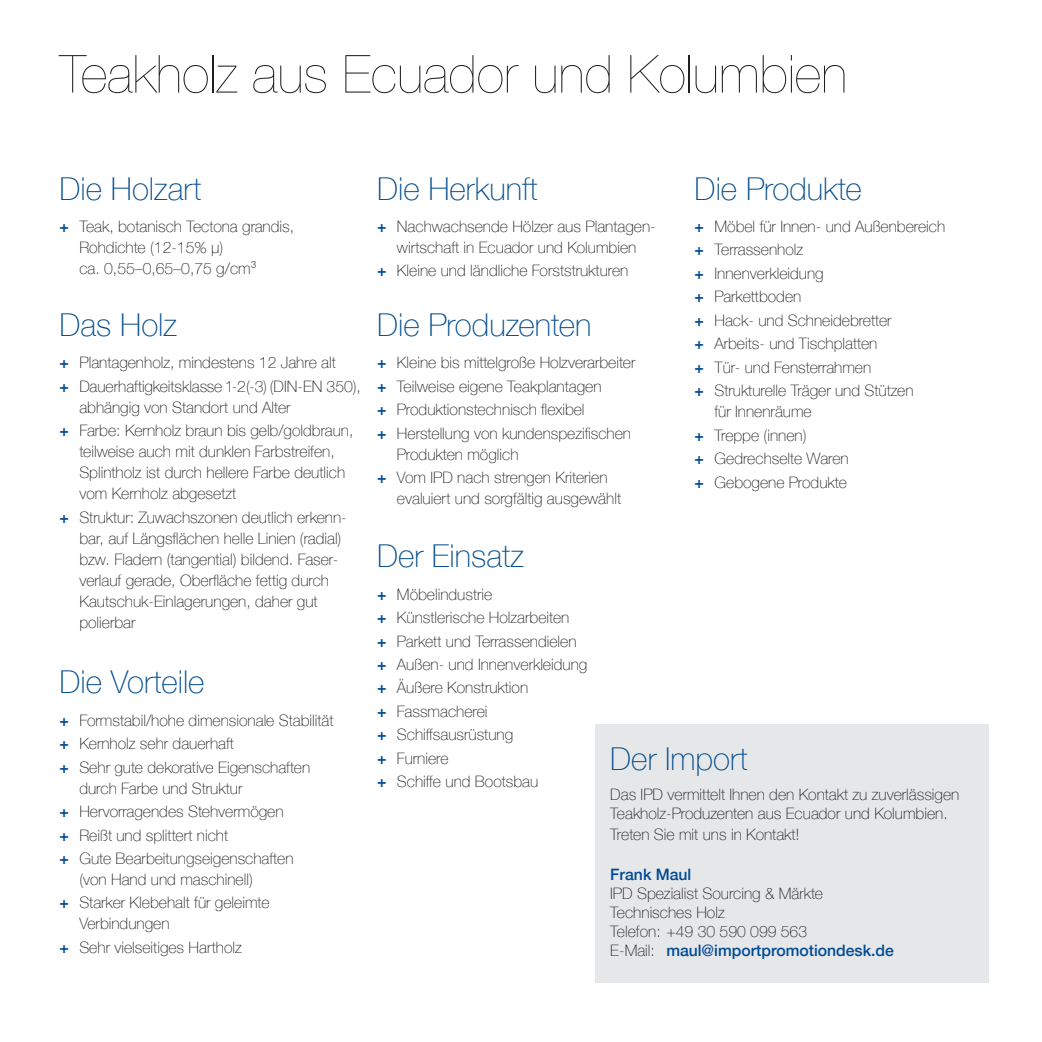
<style>
.page{position:relative;width:1042px;height:1042px;background:#fff}
.page>*{position:absolute;margin:0;border:0;box-sizing:border-box;transform-origin:0 0}
.t1{font:200 52.5px "Helvetica Neue";color:#231f20}
.t2{font:100 31.5px "Helvetica Neue";color:#074f8e}
.t3{font:100 15.75px/23.4px "Helvetica Neue";color:#231f20}
.t4{font:500 15.75px "Helvetica Neue";color:#014b94}
.s1{font-weight:500;color:#014b94}
</style>
<div class="page">
<div style="left:595px;top:724px;width:394px;height:258px;background:#e6e7e9"></div>
<h1 class="t1" style="left:60px;top:33px;width:789px">Teakholz aus Ecuador und Kolumbien</h1>
<h2 class="t2" style="left:60px;top:164px;width:143px">Die Holzart</h2>
<p class="t3" style="left:79px;top:215px;width:216px;line-height:21px;text-indent:-20px"><span class="s1">+</span> Teak, botanisch Tectona grandis,<br>Rohdichte (12-15% μ)<br>ca. 0,55–0,65–0,75 g/cm³</p>
<h2 class="t2" style="left:60px;top:301px;width:119px">Das Holz</h2>
<p class="t3" style="left:60px;top:350px;width:303px"><span class="s1">+</span> Plantagenholz, mindestens 12 Jahre alt<br><span class="s1">+</span> Dauerhaftigkeitsklasse 1-2(-3) (DIN-EN 350),</p>
<p class="t3" style="left:60px;top:395px;width:295px;text-indent:20px">abhängig von Standort und Alter<br><span class="s1">+</span> Farbe: Kernholz braun bis gelb/goldbraun,</p>
<p class="t3" style="left:79px;top:441px;width:267px;line-height:21px">teilweise auch mit dunklen Farbstreifen,<br>Splintholz ist durch hellere Farbe deutlich vom Kernholz abgesetzt</p>
<p class="t3" style="left:79px;top:506px;width:269px;line-height:21px;text-indent:-20px"><span class="s1">+</span> Struktur: Zuwachszonen deutlich erkenn&shy;bar, auf Längsflächen helle Linien (radial) bzw. Fladern (tangential) bildend. Faser&shy;verlauf gerade, Oberfläche fettig durch Kautschuk-Einlagerungen, daher gut polierbar</p>
<h2 class="t2" style="left:60px;top:658px;width:147px">Die Vorteile</h2>
<p class="t3" style="left:60px;top:707px;width:275px"><span class="s1">+</span> Formstabil/hohe dimensionale Stabilität <span class="s1">+</span> Kernholz sehr dauerhaft<br><span class="s1">+</span> Sehr gute dekorative Eigenschaften</p>
<p class="t3" style="left:60px;top:775px;width:235px;text-indent:20px">durch Farbe und Struktur<br><span class="s1">+</span> Hervorragendes Stehvermögen <span class="s1">+</span> Reißt und splittert nicht<br><span class="s1">+</span> Gute Bearbeitungseigenschaften</p>
<p class="t3" style="left:60px;top:867px;width:212px;text-align:center">(von Hand und maschinell)<br><span class="s1">+</span> Starker Klebehalt für geleimte</p>
<p class="t3" style="left:60px;top:911px;width:184px;text-indent:20px">Verbindungen<br><span class="s1">+</span> Sehr vielseitiges Hartholz</p>
<h2 class="t2" style="left:377px;top:164px;width:162px">Die Herkunft</h2>
<p class="t3" style="left:377px;top:215px;width:280px;line-height:21px;text-align:center"><span class="s1">+</span> Nachwachsende Hölzer aus Plantagen&shy;wirtschaft in Ecuador und Kolumbien</p>
<p class="t3" style="left:377px;top:258px;width:253px"><span class="s1">+</span> Kleine und ländliche Forststrukturen</p>
<h2 class="t2" style="left:377px;top:301px;width:216px">Die Produzenten</h2>
<p class="t3" style="left:377px;top:350px;width:260px"><span class="s1">+</span> Kleine bis mittelgroße Holzverarbeiter <span class="s1">+</span> Teilweise eigene Teakplantagen<br><span class="s1">+</span> Produktionstechnisch flexibel<br><span class="s1">+</span> Herstellung von kundenspezifischen</p>
<p class="t3" style="left:377px;top:442px;width:232px;text-indent:20px">Produkten möglich<br><span class="s1">+</span> Vom IPD nach strengen Kriterien</p>
<p class="t3" style="left:397px;top:486px;width:226px">evaluiert und sorgfältig ausgewählt</p>
<h2 class="t2" style="left:377px;top:532px;width:148px">Der Einsatz</h2>
<p class="t3" style="left:377px;top:581px;width:212px"><span class="s1">+</span> Möbelindustrie<br><span class="s1">+</span> Künstlerische Holzarbeiten<br><span class="s1">+</span> Parkett und Terrassendielen <span class="s1">+</span> Außen- und Innenverkleidung <span class="s1">+</span> Äußere Konstruktion<br><span class="s1">+</span> Fassmacherei<br><span class="s1">+</span> Schiffsausrüstung<br><span class="s1">+</span> Furniere<br><span class="s1">+</span> Schiffe und Bootsbau</p>
<h2 class="t2" style="left:694px;top:164px;width:169px">Die Produkte</h2>
<p class="t3" style="left:694px;top:214px;width:252px"><span class="s1">+</span> Möbel für Innen- und Außenbereich <span class="s1">+</span> Terrassenholz<br><span class="s1">+</span> Innenverkleidung<br><span class="s1">+</span> Parkettboden<br><span class="s1">+</span> Hack- und Schneidebretter<br><span class="s1">+</span> Arbeits- und Tischplatten<br><span class="s1">+</span> Tür- und Fensterrahmen<br><span class="s1">+</span> Strukturelle Träger und Stützen</p>
<p class="t3" style="left:694px;top:399px;width:156px;text-indent:20px">für Innenräume<br><span class="s1">+</span> Treppe (innen)<br><span class="s1">+</span> Gedrechselte Waren <span class="s1">+</span> Gebogene Produkte</p>
<h2 class="t2" style="left:610px;top:735px;width:139px">Der Import</h2>
<p class="t3" style="left:610px;top:784px;width:351px;line-height:18.9px">Das IPD vermittelt Ihnen den Kontakt zu zuverlässigen<br>Teakholz-Produzenten aus Ecuador und Kolumbien.</p>
<p class="t3" style="left:610px;top:822px;width:191px">Treten Sie mit uns in Kontakt!</p>
<p class="t4" style="left:610px;top:861px;width:83px">Frank Maul</p>
<p class="t3" style="left:610px;top:883px;width:285px;line-height:18.9px">IPD Spezialist Sourcing &amp; Märkte<br>Technisches Holz<br>Telefon: +49 30 590 099 563<br>E-Mail: <span class="s1">maul@importpromotiondesk.de</span></p>
</div>
